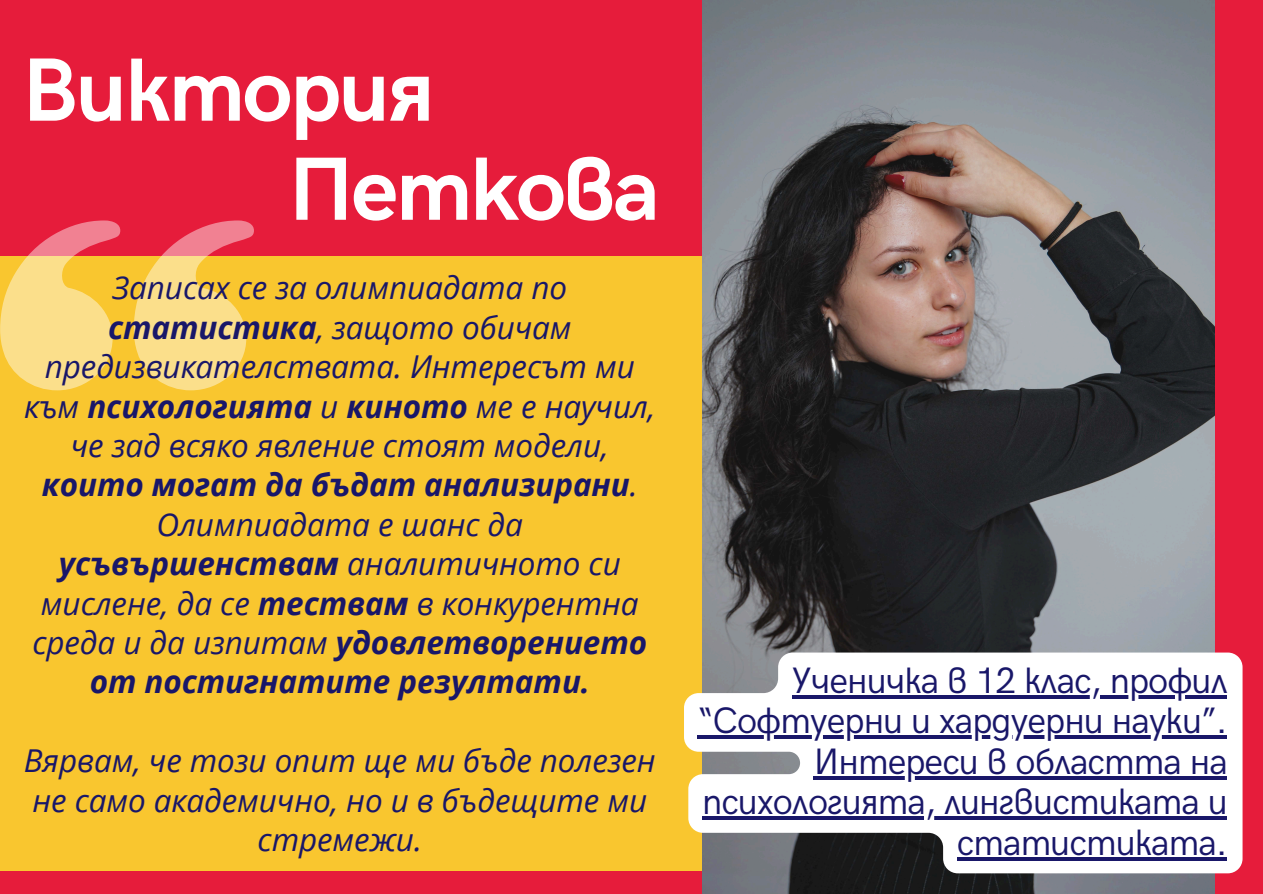
<style>
.page{position:relative;width:1263px;height:894px;background:#fff}
.page>*{position:absolute;margin:0;border:0;box-sizing:border-box;transform-origin:0 0}
.t1{font:700 90px/99px "HK Grotesk";letter-spacing:-.025em;color:#fff}
.t2{font:36.9px/40.5px "HK Grotesk";letter-spacing:-.025em;color:#191769;text-align:right}
.t3{font:italic 31.5px/39.3px "Open Sans";letter-spacing:-.005em;color:#191769;text-align:center}
.s1{font-weight:700}
</style>
<div class="page">
<div style="left:0;top:0;width:1263px;height:893px;background:#e61c3b"></div>
<div style="left:0;top:256px;width:969px;height:614px;background:#f9c62f"></div>
<svg style="left:0;top:220px;width:254px;height:170px"></svg>
<img style="left:703px;top:0;width:511px;height:893px">
<svg style="left:684px;top:652px;width:558px;height:221px;background:#e4e4e2"></svg>
<svg style="left:792px;top:694px;width:435px;height:4px;background:#5e5d96"></svg>
<hr style="left:698px;top:735px;width:529px;height:3px;background:#191769">
<svg style="left:814px;top:775px;width:413px;height:4px;background:#565591"></svg>
<hr style="left:702px;top:816px;width:525px;height:3px;background:#191769">
<svg style="left:957px;top:856px;width:270px;height:4px"></svg>
<p class="t1" style="left:288px;top:44px;width:373px;text-indent:-266px">Виктория<br>Петkова</p>
<h2 class="t3" style="left:24px;top:267px;width:633px">Записах се за олимпиадата по <span class="s1">статистика</span>, защото обичам предизвикателствата. Интересът ми към <span class="s1">психологията</span> и <span class="s1">киното</span> ме е научил, че зад всяко явление стоят модели, <span class="s1">които могат да бъдат анализирани</span>.<br>Олимпиадата е шанс да <span class="s1">усъвършенствам</span> аналитичното си мислене, да се <span class="s1">тествам</span> в конкурентна среда и да изпитам <span class="s1">удовлетворението от постигнатите резултати.</span></h2>
<p class="t3" style="left:24px;top:740px;width:633px">Вярвам, че този опит ще ми бъде полезен не само академично, но и в бъдещите ми стремежи.</p>
<p class="t2" style="left:792px;top:661px;width:437px">Ученичка в 12 клас, профил</p>
<p class="t2" style="left:698px;top:701px;width:531px">“Софтуерни и хардуерни науки”.</p>
<p class="t2" style="left:814px;top:742px;width:415px">Интереси в областта на</p>
<p class="t2" style="left:702px;top:782px;width:527px">психологията, лингвистиката и статистиката.</p>
</div>
